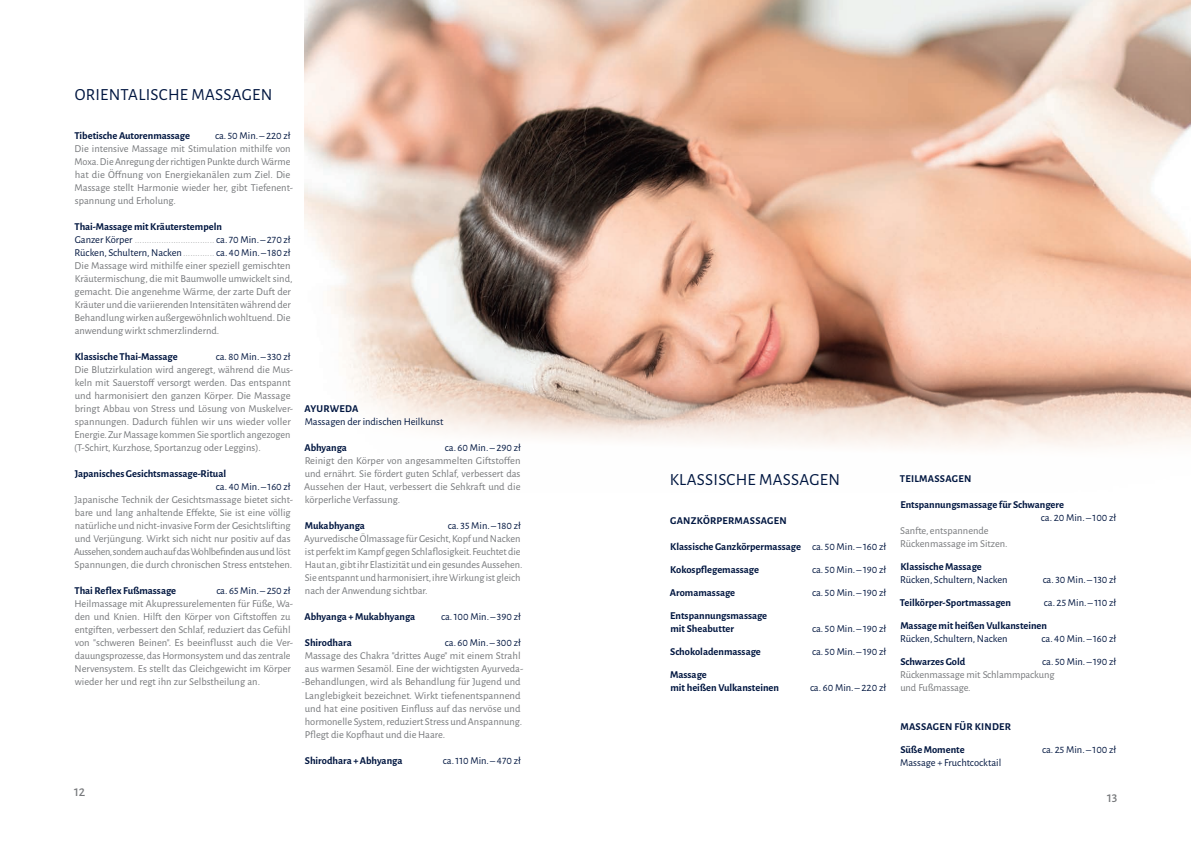
<style>
.page{position:relative;width:1191px;height:842px;background:#fff}
.page>*{position:absolute;margin:0;border:0;box-sizing:border-box;transform-origin:0 0}
.t1{font:17px "Alegreya Sans";letter-spacing:.015em;color:#001640}
.t2{font:500 13px "Alegreya Sans";color:#76787b}
.t3{font:10.5px/13px "Alegreya Sans";color:#76787b}
.t4{font:700 10.5px/13px "Alegreya Sans";color:#001640}
.t5{font:10.5px "Alegreya Sans";color:#001640}
.t6{font:700 10.5px/23px "Alegreya Sans";letter-spacing:.025em;color:#001640}
.s1{font-weight:700;color:#001640}
.s2{color:#001640}
.s3{font-weight:300}
.s4{font-weight:400}
</style>
<div class="page">
<img style="left:305px;top:0;width:886px;height:448px">
<h1 class="t1" style="left:75px;top:83px;width:187px">ORIENTALISCHE MASSAGEN</h1>
<p class="t4" style="left:74px;top:129px;width:117px">Tibetische Autorenmassage</p>
<p class="t5" style="left:215px;top:129px;width:77px">ca. 50 Min. – 220 zł</p>
<p class="t3" style="left:75px;top:142px;width:220px">Die intensive Massage mit Stimulation mithilfe von Moxa. Die Anregung der richtigen Punkte durch Wärme hat die Öffnung von Energiekanälen zum Ziel. Die Massage stellt Harmonie wieder her, gibt Tiefenent&shy;spannung und Erholung.</p>
<p class="t3" style="left:74px;top:220px;width:220px"><span class="s1">Thai-Massage mit Kräuterstempeln<br></span><span class="s2">Ganzer Körper</span> <span class="s3">.................................</span> <span class="s2">ca. 70 Min. – 270 zł Rücken, Schultern, Nacken</span><span class="s3">.............</span> <span class="s2">ca. 40 Min. – 180 zł </span>Die Massage wird mithilfe einer speziell gemischten Kräutermischung, die mit Baumwolle umwickelt sind, gemacht. Die angenehme Wärme, der zarte Duft der Kräuter und die variierenden Intensitäten während der Behandlung wirken außergewöhnlich wohltuend. Die anwendung wirkt schmerzlindernd.</p>
<p class="t4" style="left:75px;top:350px;width:104px">Klassische Thai-Massage</p>
<p class="t5" style="left:216px;top:350px;width:76px">ca. 80 Min. – 330 zł</p>
<p class="t3" style="left:74px;top:363px;width:220px">Die Blutzirkulation wird angeregt, während die Mus&shy;keln mit Sauerstoff versorgt werden. Das entspannt und harmonisiert den ganzen Körper. Die Massage bringt Abbau von Stress und Lösung von Muskelver&shy;spannungen. Dadurch fühlen wir uns wieder voller Energie. Zur Massage kommen Sie sportlich angezogen (T-Schirt, Kurzhose, Sportanzug oder Leggins).</p>
<p class="t4" style="left:75px;top:467px;width:153px">Japanisches Gesichtsmassage-Ritual</p>
<p class="t5" style="left:216px;top:480px;width:76px">ca. 40 Min. – 160 zł</p>
<p class="t3" style="left:74px;top:493px;width:220px">Japanische Technik der Gesichtsmassage bietet sicht&shy;bare und lang anhaltende Effekte, Sie ist eine völlig natürliche und nicht-invasive Form der Gesichtslifting und Verjüngung. Wirkt sich nicht nur positiv auf das Aussehen, sondern auch auf das Wohlbefinden aus und löst Spannungen, die durch chronischen Stress entstehen.</p>
<p class="t4" style="left:74px;top:584px;width:103px">Thai Reflex Fußmassage</p>
<p class="t5" style="left:216px;top:584px;width:76px">ca. 65 Min. – 250 zł</p>
<p class="t3" style="left:75px;top:597px;width:220px">Heilmassage mit Akupressurelementen für Füße, Wa&shy;den und Knien. Hilft den Körper von Giftstoffen zu entgiften, verbessert den Schlaf, reduziert das Gefühl von "schweren Beinen". Es beeinflusst auch die Ver&shy;dauungsprozesse, das Hormonsystem und das zentrale N ervensystem. Es stellt das Gleichgewicht im Körper wieder her und regt ihn zur Selbstheilung an.</p>
<p class="t2" style="left:74px;top:782px;width:13px">12</p>
<p class="t4" style="left:304px;top:402px;width:32px">Ayurweda</p>
<p class="t5" style="left:305px;top:415px;width:140px">Massagen der indischen Heilkunst</p>
<p class="t4" style="left:304px;top:441px;width:44px">Abhyanga</p>
<p class="t5" style="left:445px;top:441px;width:77px">ca. 60 Min. – 290 zł</p>
<p class="t3" style="left:304px;top:454px;width:218px;text-align:justify">Reinigt den Körper von angesammelten Giftstoffen und ernährt. Sie fördert guten Schlaf, verbessert das Aussehen der Haut, verbessert die Sehkraft und die körperliche Verfassung.</p>
<p class="t4" style="left:305px;top:519px;width:61px">Mukabhyanga</p>
<p class="t5" style="left:448px;top:519px;width:74px">ca. 35 Min. – 180 zł</p>
<p class="t3" style="left:304px;top:532px;width:220px">Ayurvedische Ölmassage für Gesicht, Kopf und N acken ist perfekt im Kampf gegen Schlaflosigkeit. Feuchtet die Haut an, gibt ihr Elastizität und ein gesundes Aussehen.<br>Sie entspannt und harmonisiert, ihre Wirkung ist gleich nach der Anwendung sichtbar.</p>
<p class="t4" style="left:304px;top:610px;width:112px">Abhyanga + Mukabhyanga</p>
<p class="t5" style="left:441px;top:610px;width:81px">ca. 100 Min. – 390 zł</p>
<p class="t4" style="left:305px;top:636px;width:48px">Shirodhara</p>
<p class="t5" style="left:445px;top:636px;width:77px">ca. 60 Min. – 300 zł</p>
<p class="t3" style="left:302px;top:649px;width:223px">Massage des Chakra "drittes Auge" mit einem Strahl aus warmen Sesamöl. Eine der wichtigsten Ayurveda--Behandlungen, wird als Behandlung für Jugend und Langlebigkeit bezeichnet. Wirkt tiefenentspannend und hat eine positiven Einfluss auf das nervöse und hormonelle System, reduziert Stress und Anspannung.<br>Pflegt die Kopfhaut und die Haare.</p>
<p class="t4" style="left:305px;top:753px;width:99px">Shirodhara + Abhyanga</p>
<p class="t5" style="left:443px;top:753px;width:79px">ca. 110 Min. – 470 zł</p>
<h1 class="t1" style="left:669px;top:468px;width:160px">KLASSISCHE MASSAGEN</h1>
<p class="t6" style="left:670px;top:508px;width:80px">Ganzkörpermassage</p>
<p class="t4" style="left:779px;top:513px;width:9px">n</p>
<p class="t4" style="left:670px;top:534px;width:217px;line-height:23px">Klassische Ganzkörpermassage <span class="s4">ca. 50 Min. – 160 zł<br></span>Kokospflegemassage</p>
<p class="t5" style="left:812px;top:562px;width:75px">ca. 50 Min. – 190 zł</p>
<p class="t4" style="left:670px;top:585px;width:67px">Aromamassage</p>
<p class="t5" style="left:812px;top:585px;width:75px">ca. 50 Min. – 190 zł</p>
<p class="t4" style="left:670px;top:608px;width:98px">Entspannungsmassage mit Sheabutter</p>
<p class="t5" style="left:812px;top:621px;width:75px">ca. 50 Min. – 190 zł</p>
<p class="t4" style="left:670px;top:644px;width:92px">Schokoladenmassage</p>
<p class="t5" style="left:812px;top:644px;width:75px">ca. 50 Min. – 190 zł</p>
<p class="t4" style="left:670px;top:667px;width:110px">Massage<br>mit heißen Vulkansteinen</p>
<p class="t5" style="left:810px;top:680px;width:78px">ca. 60 Min. – 220 zł</p>
<p class="t4" style="left:900px;top:471px;width:35px">Teilmassage</p>
<p class="t4" style="left:964px;top:471px;width:9px">n</p>
<p class="t4" style="left:900px;top:497px;width:165px">Entspannungsmassage für Schwangere</p>
<p class="t5" style="left:1041px;top:510px;width:77px">ca. 20 Min. – 100 zł</p>
<p class="t3" style="left:900px;top:523px;width:109px">Sanfte, entspannende<br>Rückenmassage im Sitzen.</p>
<p class="t4" style="left:900px;top:559px;width:83px">Klassische Massage</p>
<p class="t5" style="left:900px;top:572px;width:109px">Rücken, Schultern, N acken</p>
<p class="t5" style="left:1042px;top:572px;width:75px">ca. 30 Min. – 130 zł</p>
<p class="t4" style="left:900px;top:595px;width:113px">Teilkörper-Sportmassagen</p>
<p class="t5" style="left:1044px;top:595px;width:74px">ca. 25 Min. – 110 zł</p>
<p class="t4" style="left:900px;top:618px;width:148px">Massage mit heißen Vulkansteinen</p>
<p class="t5" style="left:900px;top:631px;width:109px">Rücken, Schultern, N acken</p>
<p class="t5" style="left:1041px;top:631px;width:76px">ca. 40 Min. – 160 zł</p>
<p class="t4" style="left:900px;top:654px;width:66px">Schwarzes Gold</p>
<p class="t5" style="left:1042px;top:654px;width:75px">ca. 50 Min. – 190 zł</p>
<p class="t3" style="left:900px;top:667px;width:156px">Rückenmassage mit Schlammpackung und Fußmassage.</p>
<p class="t4" style="left:900px;top:719px;width:8px">Massage</p>
<p class="t6" style="left:900px;top:714px;width:112px;text-indent:45px">n für Kinder<br>Süße Momente</p>
<p class="t5" style="left:1042px;top:742px;width:76px">ca. 25 Min. – 100 zł</p>
<p class="t5" style="left:900px;top:755px;width:103px">Massage + Fruchtcocktail</p>
<p class="t2" style="left:1107px;top:789px;width:12px">13</p>
</div>
